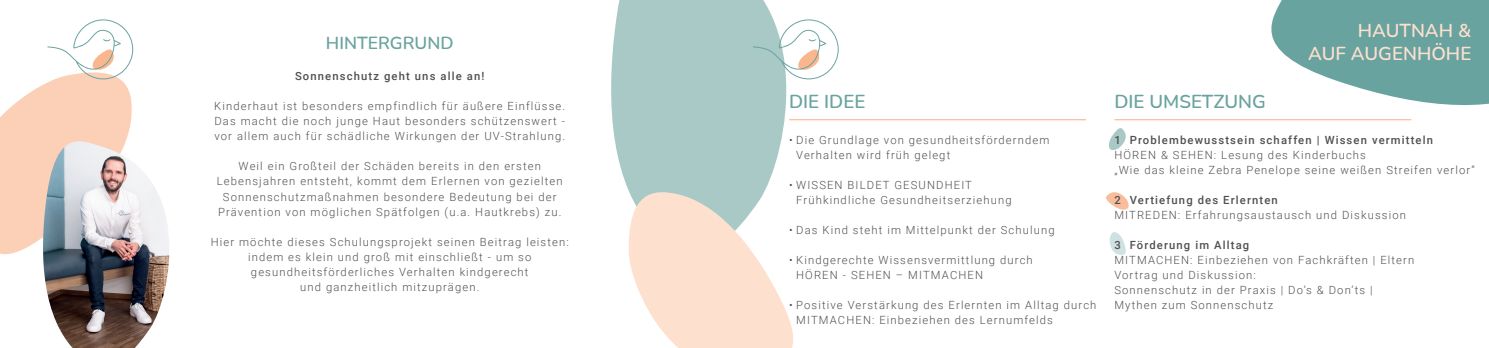
<style>
.page{position:relative;width:1489px;height:348px;background:#fff}
.page>*{position:absolute;margin:0;border:0;box-sizing:border-box;transform-origin:0 0}
.t1{font:600 18.75px/22.5px "Nunito";color:#fde0ce;text-align:right}
.t2{font:600 18.75px "Nunito";color:#69a39f}
.t3{font:600 17.5px "Nunito";color:#69a39f}
.t4{font:300 11.25px/15px "Roboto";letter-spacing:.1em;color:#505052}
.t5{font:500 11.25px "Roboto";letter-spacing:.1em;color:#505052}
</style>
<div class="page">
<svg style="left:611px;top:0;width:211px;height:188px;fill:#a9c9c7"></svg>
<svg style="left:1109px;top:128px;width:17px;height:22px"></svg>
<svg style="left:1106px;top:192px;width:23px;height:18px"></svg>
<svg style="left:1109px;top:232px;width:17px;height:23px"></svg>
<svg style="left:0;top:79px;width:132px;height:176px;fill:#fcd0b7"></svg>
<svg style="left:627px;top:188px;width:166px;height:159px;fill:#fde0ce"></svg>
<svg style="left:1271px;top:0;width:217px;height:105px;fill:#69a39f"></svg>
<img style="left:37px;top:141px;width:133px;height:206px">
<svg style="left:752px;top:19px;width:86px;height:60px"></svg>
<svg style="left:47px;top:19px;width:86px;height:60px"></svg>
<hr style="left:789px;top:119px;width:296px;height:1px;background:#fabd9c">
<hr style="left:1114px;top:119px;width:296px;height:1px;background:#fabd9c">
<h2 class="t3" style="left:326px;top:31px;width:129px">HINTERGRUND</h2>
<p class="t5" style="left:295px;top:68px;width:191px">Sonnenschutz geht uns alle an!</p>
<p class="t4" style="left:214px;top:98px;width:352px;text-align:justify">Kinderhaut ist besonders empfindlich für äußere Einflüsse.<br>Das macht die noch junge Haut besonders schützenswert - vor allem auch für schädliche Wirkungen der UV-Strahlung.</p>
<p class="t4" style="left:217px;top:158px;width:347px;text-align:center">Weil ein Großteil der Schäden bereits in den ersten Lebensjahren entsteht, kommt dem Erlernen von gezielten Sonnenschutzmaßnahmen besondere Bedeutung bei der Prävention von möglichen Spätfolgen (u.a. Hautkrebs) zu.</p>
<p class="t4" style="left:211px;top:233px;width:359px;text-align:center">Hier möchte dieses Schulungsprojekt seinen Beitrag leisten: indem es klein und groß mit einschließt - um so gesundheitsförderliches Verhalten kindgerecht<br>und ganzheitlich mitzuprägen.</p>
<h1 class="t2" style="left:789px;top:88px;width:78px">DIE IDEE</h1>
<p class="t4" style="left:796px;top:132px;width:255px;text-indent:-7px">• Die Grundlage von gesundheitsförderndem<br>Verhalten wird früh gelegt</p>
<p class="t4" style="left:796px;top:177px;width:217px;text-indent:-7px">• WISSEN BILDET GESUNDHEIT<br>Frühkindliche Gesundheitserziehung</p>
<p class="t4" style="left:789px;top:222px;width:267px">• Das Kind steht im Mittelpunkt der Schulung</p>
<p class="t4" style="left:796px;top:252px;width:238px;text-indent:-7px">• Kindgerechte Wissensvermittlung durch<br>HÖREN - SEHEN – MITMACHEN</p>
<p class="t4" style="left:796px;top:297px;width:302px;text-indent:-7px">• Positive Verstärkung des Erlernten im Alltag durch<br>MITMACHEN: Einbeziehen des Lernumfelds</p>
<h1 class="t2" style="left:1114px;top:88px;width:153px">DIE UMSETZUNG</h1>
<h1 class="t1" style="left:1307px;top:19px;width:165px">HAUTNAH &amp;<br>AUF AUGENHÖHE</h1>
<p class="t5" style="left:1114px;top:132px;width:320px">1 Problembewusstsein schaffen | Wissen vermitteln</p>
<p class="t4" style="left:1114px;top:147px;width:362px">HÖREN &amp; SEHEN: Lesung des Kinderbuchs<br>„Wie das kleine Zebra Penelope seine weißen Streifen verlor“</p>
<p class="t5" style="left:1114px;top:192px;width:165px">2 Vertiefung des Erlernten</p>
<p class="t4" style="left:1114px;top:207px;width:293px">MITREDEN: Erfahrungsaustausch und Diskussion</p>
<p class="t5" style="left:1114px;top:237px;width:136px">3 Förderung im Alltag</p>
<p class="t4" style="left:1114px;top:252px;width:301px">MITMACHEN: Einbeziehen von Fachkräften | Eltern Vortrag und Diskussion:<br>Sonnenschutz in der Praxis | Do’s &amp; Don’ts | Mythen zum Sonnenschutz</p>
</div>
